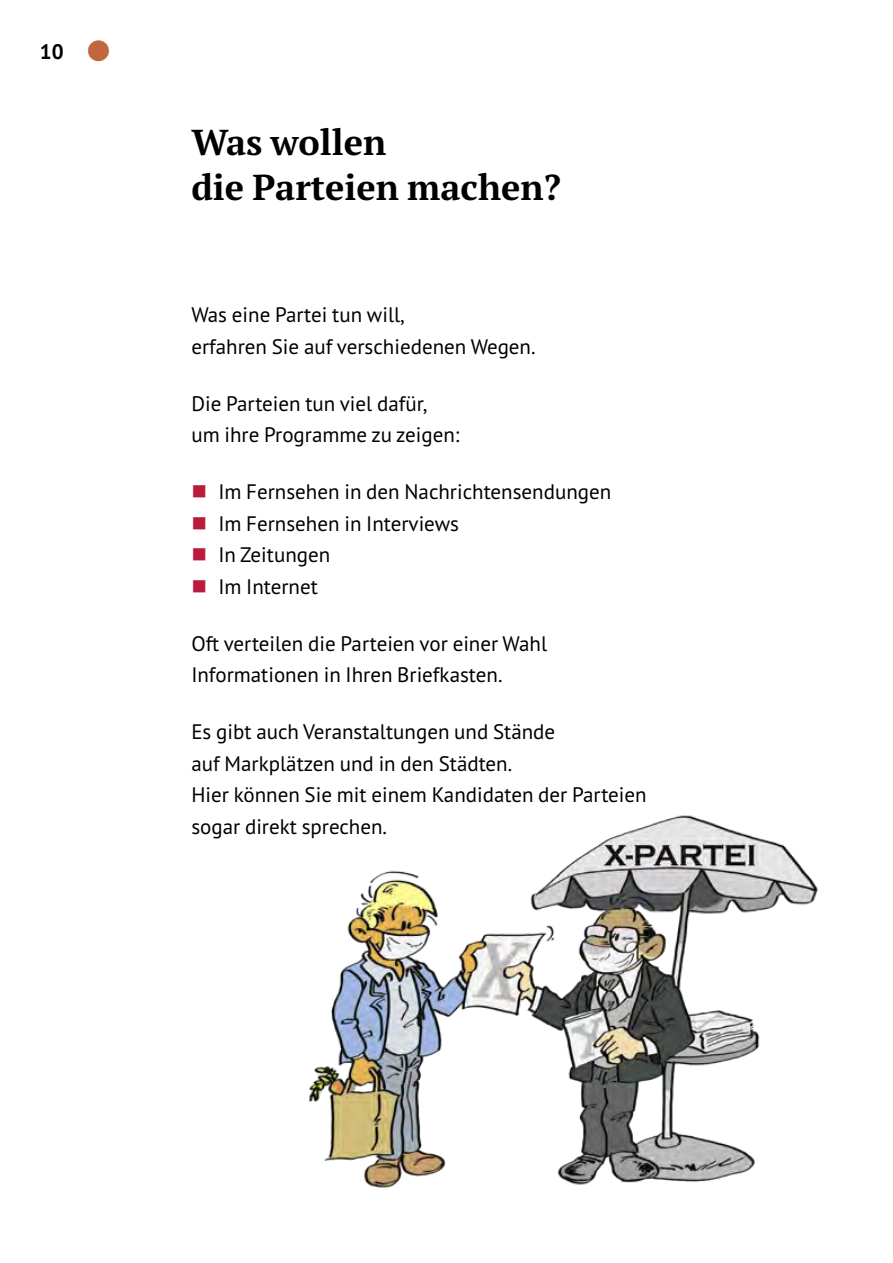
<style>
.page{position:relative;width:893px;height:1263px;background:#fff}
.page>*{position:absolute;margin:0;border:0;box-sizing:border-box;transform-origin:0 0}
.t1{font:700 36px/45px "PT Serif Pro";color:#000}
.t2{font:21px/31.5px "PT Sans Pro";color:#000}
.t3{font:700 21px "PT Sans Pro";color:#000}
.s1{color:#c2663f}
.s2{color:#b91c3b}
</style>
<div class="page">
<img style="left:309px;top:815px;width:509px;height:373px">
<p class="t3" style="left:40px;top:37px;width:73px">10 <span class="s1">●</span></p>
<h1 class="t1" style="left:191px;top:119px;width:371px">Was wollen<br>die Parteien machen?</h1>
<p class="t2" style="left:191px;top:298px;width:346px">Was eine Partei tun will,<br>erfahren Sie auf verschiedenen Wegen.</p>
<p class="t2" style="left:191px;top:387px;width:270px">Die Parteien tun viel dafür, um ihre Programme zu zeigen:</p>
<p class="t2" style="left:191px;top:475px;width:421px"><span class="s2">■</span> Im Fernsehen in den Nachrichtensendungen</p>
<p class="t2" style="left:191px;top:507px;width:269px"><span class="s2">■</span> Im Fernsehen in Interviews</p>
<p class="t2" style="left:191px;top:538px;width:140px"><span class="s2">■</span> In Zeitungen</p>
<p class="t2" style="left:191px;top:570px;width:128px"><span class="s2">■</span> Im Internet</p>
<p class="t2" style="left:191px;top:627px;width:357px">Oft verteilen die Parteien vor einer Wahl<br>Informationen in Ihren Briefkasten.</p>
<p class="t2" style="left:191px;top:715px;width:365px">Es gibt auch Veranstaltungen und Stände auf Markplätzen und in den Städten.</p>
<p class="t2" style="left:191px;top:778px;width:457px">Hier können Sie mit einem Kandidaten der Parteien sogar direkt sprechen.</p>
</div>
